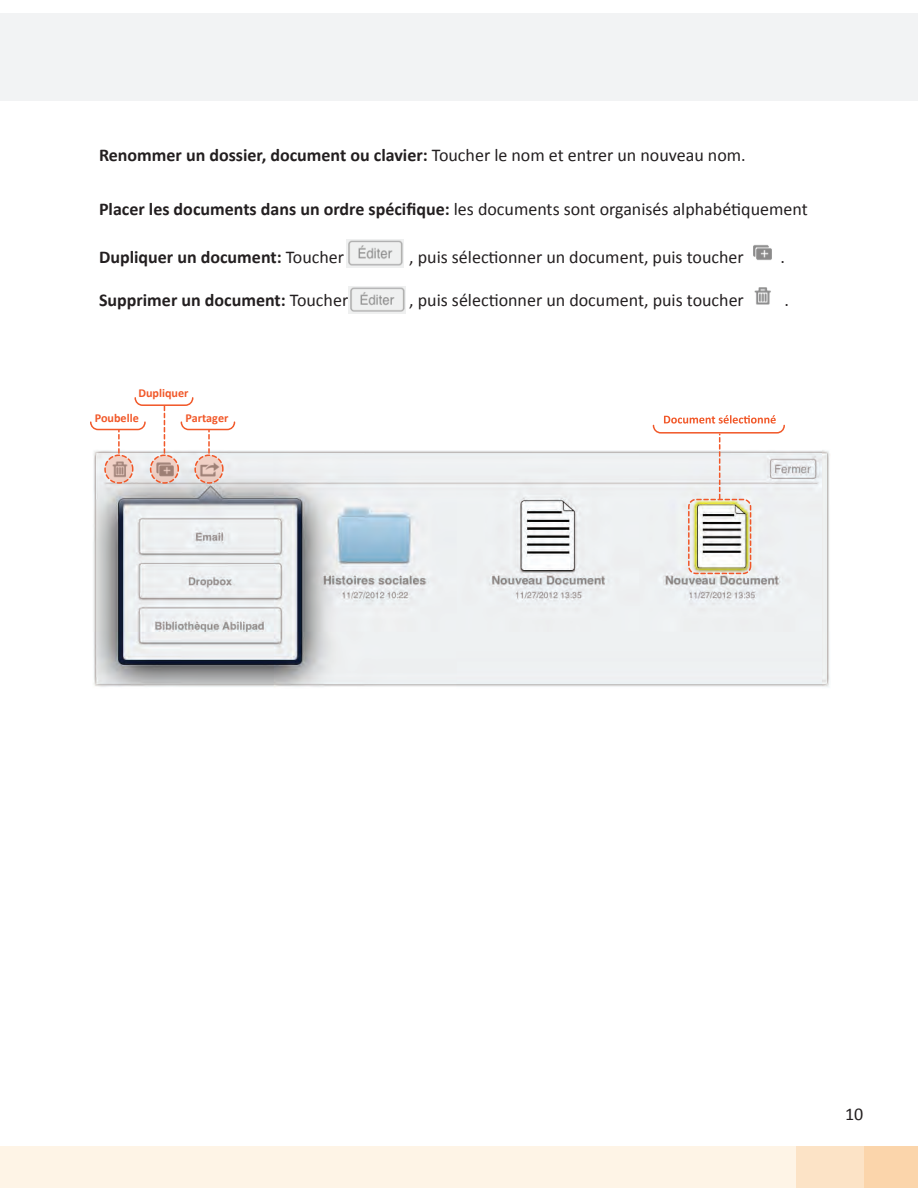
<style>
.page{position:relative;width:918px;height:1188px;background:#fff}
.page>*{position:absolute;margin:0;border:0;box-sizing:border-box;transform-origin:0 0}
.t1{font:18px "Calibri";color:#231f20}
.t2{font:700 18px "Calibri";color:#231f20}
.t3{font:700 12.15px "Calibri";color:#f15829}
.s1{font-weight:400}
.s2{font-weight:700}
</style>
<div class="page">
<div style="left:0;top:13px;width:918px;height:88px;background:#f2f3f4"></div>
<div style="left:0;top:1146px;width:918px;height:42px;background:#fef4e6"></div>
<div style="left:796px;top:1146px;width:122px;height:42px;background:#fce3c6"></div>
<div style="left:864px;top:1146px;width:54px;height:42px;background:#fbd5ab"></div>
<img style="left:754px;top:287px;width:17px;height:18px">
<img style="left:753px;top:245px;width:19px;height:15px">
<img style="left:93px;top:450px;width:737px;height:237px">
<svg style="left:653px;top:415px;width:132px;height:159px"></svg>
<svg style="left:90px;top:397px;width:145px;height:87px"></svg>
<img style="left:346px;top:240px;width:58px;height:27px">
<img style="left:348px;top:286px;width:57px;height:27px">
<p class="t2" style="left:99px;top:143px;width:648px">Renommer un dossier, document ou clavier: <span class="s1">Toucher le nom et entrer un nouveau nom.</span></p>
<p class="t1" style="left:99px;top:197px;width:710px"><span class="s2">Placer les documents dans un ordre spécifique:</span> les documents sont organisés alphabétiquement</p>
<p class="t2" style="left:99px;top:246px;width:247px">Dupliquer un document: <span class="s1">Toucher</span></p>
<p class="t1" style="left:409px;top:246px;width:336px">, puis sélectionner un document, puis toucher</p>
<p class="t1" style="left:780px;top:246px;width:6px">.</p>
<p class="t2" style="left:99px;top:289px;width:251px">Supprimer un document: <span class="s1">Toucher</span></p>
<p class="t1" style="left:409px;top:289px;width:336px">, puis sélectionner un document, puis toucher</p>
<p class="t1" style="left:785px;top:289px;width:6px">.</p>
<p class="t3" style="left:138px;top:386px;width:52px">Dupliquer</p>
<p class="t3" style="left:95px;top:410px;width:46px">Poubelle</p>
<p class="t3" style="left:186px;top:410px;width:44px">Partager</p>
<p class="t1" style="left:845px;top:1103px;width:20px">10</p>
</div>
